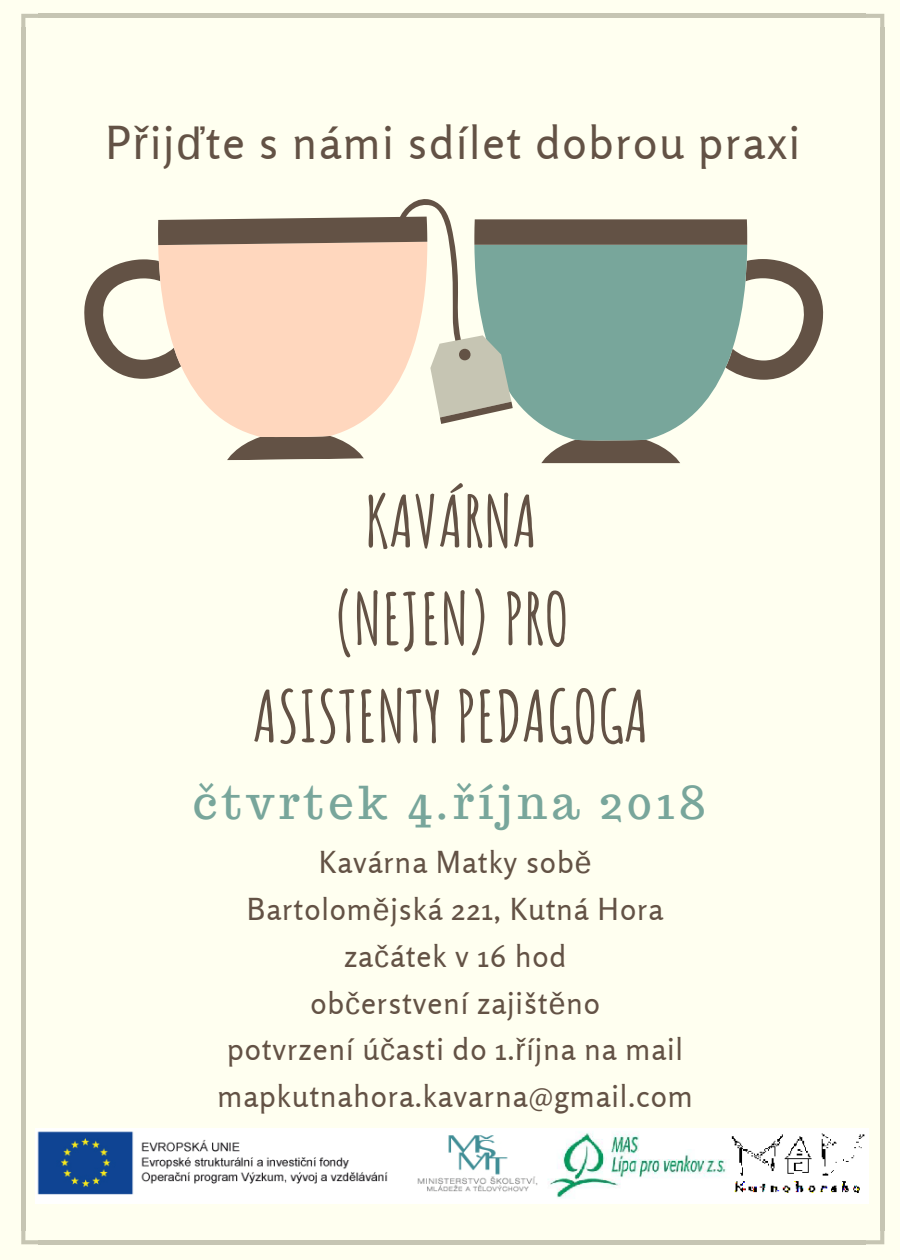
<style>
.page{position:relative;width:900px;height:1260px;background:#fffff0}
.page>*{position:absolute;margin:0;border:0;box-sizing:border-box;transform-origin:0 0}
.t1{font:700 70.5px/97.5px "Amatic SC";color:#635245;text-align:center}
.t2{font:45.25px "Rosario";letter-spacing:.04em;color:#635245}
.t3{font:45.25px "Trocchi";letter-spacing:.1em;color:#78a69b}
.t4{font:30.25px/47px "Rosario";letter-spacing:.03em;color:#635245;text-align:center}
.s1{font-family:"Liberation Sans"}
</style>
<div class="page">
<svg style="left:21px;top:14px;width:18px;height:14px"></svg>
<hr style="left:21px;top:28px;width:4px;height:1203px;background:#c6c5b3">
<svg style="left:21px;top:1230px;width:18px;height:14px"></svg>
<hr style="left:39px;top:1240px;width:827px;height:4px;background:#c6c5b3">
<svg style="left:866px;top:1231px;width:18px;height:13px"></svg>
<hr style="left:880px;top:28px;width:4px;height:1203px;background:#c6c5b3">
<hr style="left:39px;top:14px;width:827px;height:4px;background:#c6c5b3">
<svg style="left:866px;top:14px;width:18px;height:14px"></svg>
<svg style="left:541px;top:441px;width:139px;height:22px"></svg>
<svg style="left:540px;top:424px;width:141px;height:17px;fill:#78a69b"></svg>
<svg style="left:227px;top:439px;width:137px;height:21px"></svg>
<svg style="left:230px;top:424px;width:128px;height:15px;fill:#ffd7be"></svg>
<svg style="left:84px;top:199px;width:739px;height:225px"></svg>
<img style="left:36px;top:1129px;width:832px;height:75px">
<h2 class="t2" style="left:105px;top:115px;width:697px">P<span class="s1">ř</span>ij<span class="s1">ď</span>te s námi sdílet dobrou praxi</h2>
<h1 class="t1" style="left:253px;top:472px;width:397px">KAVÁRNA<br>(NEJEN) PRO<br>ASISTENTY PEDAGOGA</h1>
<h2 class="t3" style="left:193px;top:773px;width:515px">čtvrtek 4.října 2018</h2>
<p class="t4" style="left:218px;top:838px;width:477px">Kavárna Matky sob<span class="s1">ě<br></span>Bartolom<span class="s1">ě</span>jská 221, Kutná Hora za<span class="s1">č</span>átek v 16 hod<br>ob<span class="s1">č</span>erstvení zajišt<span class="s1">ě</span>no<br>potvrzení ú<span class="s1">č</span>asti do 1.<span class="s1">ř</span>íjna na mail mapkutnahora.kavarna@gmail.com</p>
</div>
